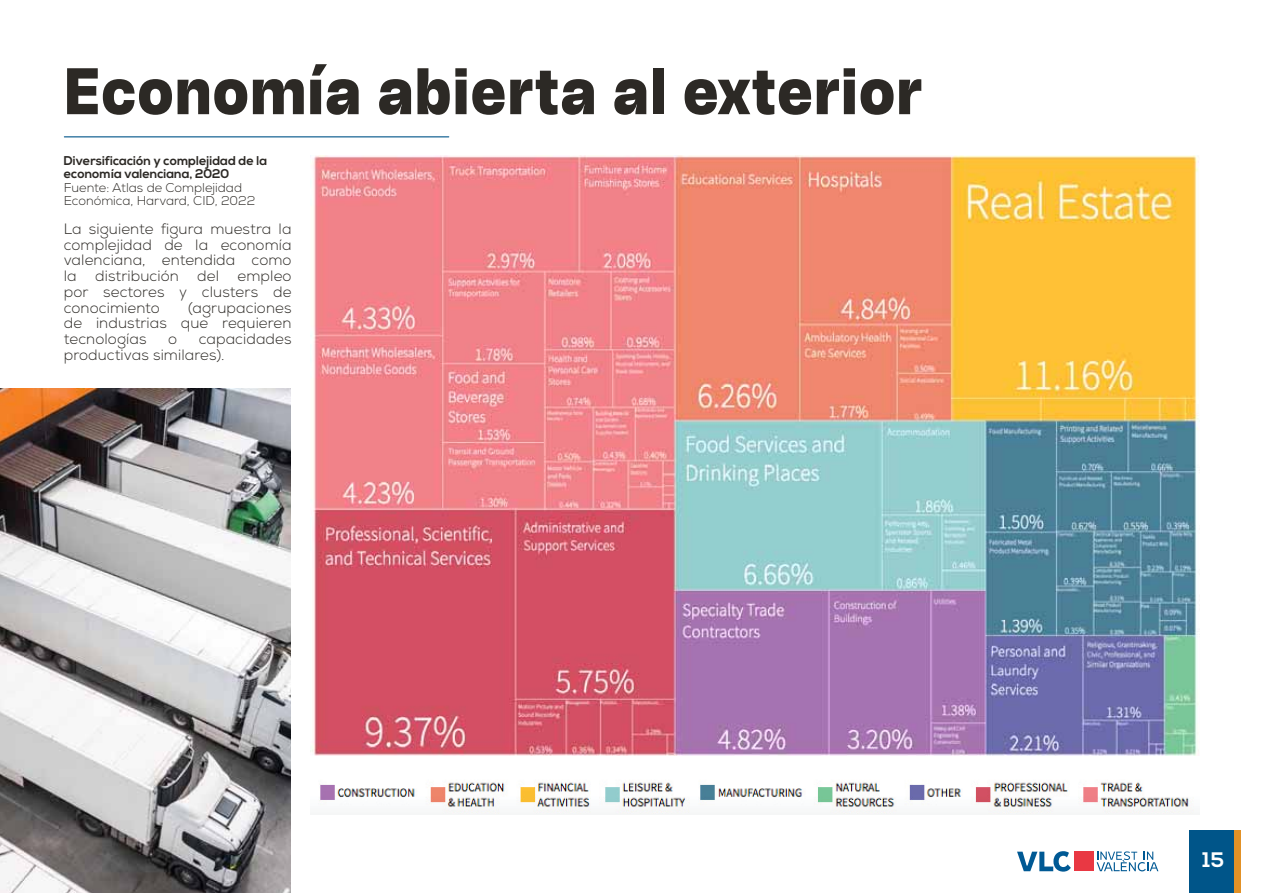
<style>
.page{position:relative;width:1263px;height:893px;background:#fff}
.page>*{position:absolute;margin:0;border:0;box-sizing:border-box;transform-origin:0 0}
.t1{font:700 57px "Herokid";letter-spacing:.015em;color:#2c2925}
.t2{font:700 21px "Nexa";color:#fff}
.t3{font:300 15px/15.8px "Nexa";letter-spacing:.005em;color:#2c2925;text-align:justify}
.t4{font:700 12.75px/13.5px "Nexa";color:#2c2925}
.t5{font:300 12.75px/13.5px "Nexa";color:#2c2925}
</style>
<div class="page">
<img style="left:311px;top:155px;width:888px;height:600px">
<img style="left:319px;top:782px;width:875px;height:32px">
<img style="left:0;top:388px;width:291px;height:505px">
<hr style="left:64px;top:136px;width:385px;height:1px;background:#005589">
<div style="left:1074px;top:852px;width:20px;height:19px;background:#e93843"></div>
<svg style="left:1017px;top:851px;width:54px;height:21px"></svg>
<svg style="left:1096px;top:851px;width:62px;height:20px"></svg>
<div style="left:1196px;top:830px;width:45px;height:63px;background:#e29126"></div>
<div style="left:1189px;top:830px;width:45px;height:63px;background:#005589"></div>
<h1 class="t1" style="left:64px;top:67px;width:860px">Economía abierta al exterior</h1>
<p class="t4" style="left:64px;top:156px;width:205px">Diversificación y complejidad de la economía valenciana, 2020</p>
<p class="t5" style="left:64px;top:183px;width:193px">Fuente: Atlas de Complejidad<br>Económica, Harvard, CID, 2022</p>
<p class="t3" style="left:64px;top:223px;width:229px">La siguiente figura muestra la complejidad de la economía valenciana, entendida como la distribución del empleo por sectores y clusters de conocimiento</p>
<p class="t3" style="left:64px;top:302px;width:229px;text-indent:124px">(agrupaciones de industrias que requieren tecnologías</p>
<p class="t3" style="left:64px;top:333px;width:229px;text-indent:135px">capacidades productivas similares).</p>
<p class="t3" style="left:168px;top:333px;width:10px">o</p>
<h2 class="t2" style="left:1202px;top:852px;width:23px">15</h2>
</div>
